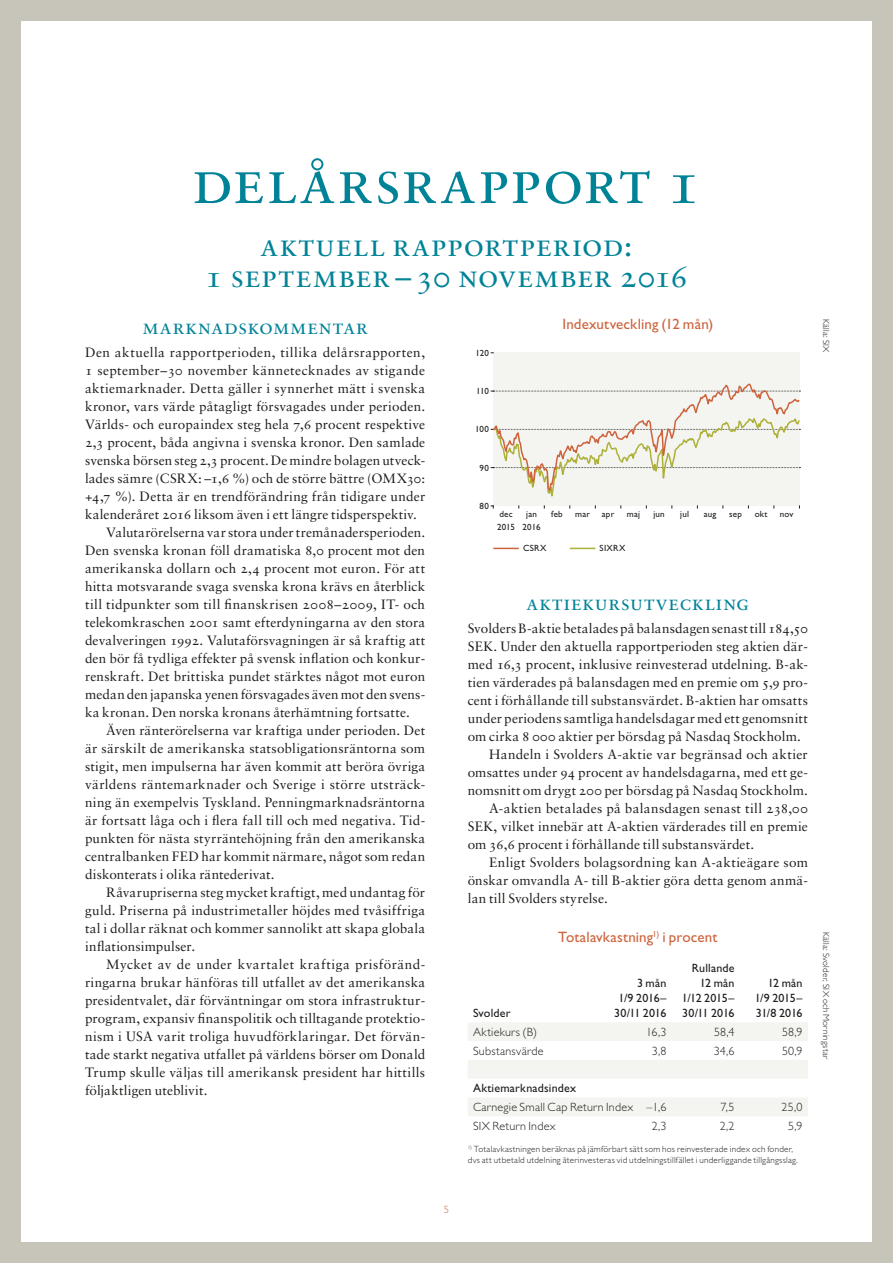
<style>
.page{position:relative;width:893px;height:1263px;background:#c7c5ba}
.page>*{position:absolute;margin:0;border:0;box-sizing:border-box;transform-origin:0 0}
.t1{font:63px "Sabon LT Std";letter-spacing:.015em;color:#008397}
.t2{font:31.5px/31.5px "Sabon LT Std";letter-spacing:.025em;color:#008397;text-align:center}
.t3{font:21px "Sabon LT Std";letter-spacing:.04em;color:#008397}
.t4{font:15px "Gill Sans Std";letter-spacing:.01em;color:#cc643d}
.t5{font:13.5px "Sabon LT Std";letter-spacing:.015em;color:#1d1d1b}
.t6{font:13.5px "Sabon LT Std";letter-spacing:-.01em;color:#1d1d1b}
.t7{font:13.5px "Sabon LT Std";letter-spacing:.035em;color:#1d1d1b}
.t8{font:300 12px "Gill Sans Std";letter-spacing:.02em;color:#1d1d1b}
.t9{font:12px/15px "Gill Sans Std";letter-spacing:.015em;color:#1d1d1b;text-align:right}
.t10{font:12px/15px "Gill Sans Std";letter-spacing:-.005em;color:#1d1d1b;text-align:right}
.t11{font:300 10.5px "Gill Sans Std";color:#cc643d}
.t12{font:300 9px/11.2px "Gill Sans Std";letter-spacing:.03em;color:#1d1d1b}
.t13{font:9px "Gill Sans Std";letter-spacing:.025em;color:#1d1d1b}
.t14{font:9px "Gill Sans Std";letter-spacing:-.01em;color:#1d1d1b}
</style>
<div class="page">
<div style="left:21px;top:21px;width:851px;height:1221px;background:#fff"></div>
<div style="left:493px;top:353px;width:306px;height:153px;background:#f4f4f1"></div>
<svg style="left:570px;top:548px;width:25px;height:1px"></svg>
<svg style="left:493px;top:548px;width:26px;height:1px"></svg>
<svg style="left:491px;top:382px;width:310px;height:126px"></svg>
<svg style="left:468px;top:1022px;width:340px;height:94px"></svg>
<h1 class="t1" style="left:192px;top:144px;width:511px">Delårsrapport 1</h1>
<h2 class="t2" style="left:205px;top:229px;width:484px">Aktuell rapportperiod:<br>1 september – 30 november 2016</h2>
<h3 class="t3" style="left:142px;top:314px;width:227px">Marknadskommentar</h3>
<p class="t5" style="left:85px;top:344px;width:342px">Den aktuella rapportperioden, tillika delårsrapporten,</p>
<p class="t5" style="left:85px;top:362px;width:342px">1 september–30 november kännetecknades av stigande</p>
<p class="t5" style="left:85px;top:380px;width:342px">aktiemarknader. Detta gäller i synnerhet mätt i svenska</p>
<p class="t5" style="left:85px;top:398px;width:342px">kronor, vars värde påtagligt försvagades under perioden.</p>
<p class="t5" style="left:85px;top:416px;width:342px">Världs- och europaindex steg hela 7,6 procent respektive</p>
<p class="t5" style="left:85px;top:434px;width:342px">2,3 procent, båda angivna i svenska kronor. Den samlade</p>
<p class="t5" style="left:85px;top:452px;width:342px">svenska börsen steg 2,3 procent. De mindre bolagen utveck-</p>
<p class="t5" style="left:85px;top:470px;width:342px">lades sämre (CSRX: –1,6 %) och de större bättre (OMX30:</p>
<p class="t5" style="left:85px;top:488px;width:342px">+4,7 %). Detta är en trendförändring från tidigare under</p>
<p class="t5" style="left:85px;top:506px;width:333px">kalenderåret 2016 liksom även i ett längre tidsperspektiv.</p>
<p class="t5" style="left:106px;top:524px;width:320px">Valutarörelserna var stora under tremånadersperioden.</p>
<p class="t5" style="left:85px;top:542px;width:342px">Den svenska kronan föll dramatiska 8,0 procent mot den</p>
<p class="t5" style="left:85px;top:560px;width:342px">amerikanska dollarn och 2,4 procent mot euron. För att</p>
<p class="t5" style="left:85px;top:578px;width:342px">hitta motsvarande svaga svenska krona krävs en återblick</p>
<p class="t7" style="left:85px;top:596px;width:342px">till tidpunkter som till finanskrisen 2008–2009, IT- och</p>
<p class="t5" style="left:85px;top:614px;width:342px">telekomkraschen 2001 samt efterdyningarna av den stora</p>
<p class="t5" style="left:85px;top:632px;width:342px">devalveringen 1992. Valutaförsvagningen är så kraftig att</p>
<p class="t5" style="left:85px;top:650px;width:342px">den bör få tydliga effekter på svensk inflation och konkur-</p>
<p class="t5" style="left:85px;top:668px;width:342px">renskraft. Det brittiska pundet stärktes något mot euron</p>
<p class="t5" style="left:85px;top:686px;width:342px">medan den japanska yenen försvagades även mot den svens-</p>
<p class="t5" style="left:85px;top:704px;width:326px">ka kronan. Den norska kronans återhämtning fortsatte.</p>
<p class="t5" style="left:106px;top:722px;width:320px">Även ränterörelserna var kraftiga under perioden. Det</p>
<p class="t5" style="left:85px;top:740px;width:342px">är särskilt de amerikanska statsobligationsräntorna som</p>
<p class="t5" style="left:85px;top:758px;width:342px">stigit, men impulserna har även kommit att beröra övriga</p>
<p class="t5" style="left:85px;top:776px;width:342px">världens räntemarknader och Sverige i större utsträck-</p>
<p class="t5" style="left:85px;top:794px;width:342px">ning än exempelvis Tyskland. Penningmarknadsräntorna</p>
<p class="t5" style="left:85px;top:812px;width:342px">är fortsatt låga och i flera fall till och med negativa. Tid-</p>
<p class="t5" style="left:85px;top:830px;width:342px">punkten för nästa styrräntehöjning från den amerikanska</p>
<p class="t5" style="left:85px;top:848px;width:342px">centralbanken FED har kommit närmare, något som redan</p>
<p class="t5" style="left:85px;top:866px;width:191px">diskonterats i olika räntederivat.</p>
<p class="t5" style="left:106px;top:884px;width:320px">Råvarupriserna steg mycket kraftigt, med undantag för</p>
<p class="t5" style="left:85px;top:902px;width:342px">guld. Priserna på industrimetaller höjdes med tvåsiffriga</p>
<p class="t5" style="left:85px;top:920px;width:342px">tal i dollar räknat och kommer sannolikt att skapa globala</p>
<p class="t5" style="left:85px;top:938px;width:112px">inflationsimpulser.</p>
<p class="t5" style="left:106px;top:956px;width:320px">Mycket av de under kvartalet kraftiga prisföränd-</p>
<p class="t5" style="left:85px;top:974px;width:342px">ringarna brukar hänföras till utfallet av det amerikanska</p>
<p class="t5" style="left:85px;top:992px;width:342px">presidentvalet, där förväntningar om stora infrastruktur-</p>
<p class="t5" style="left:85px;top:1010px;width:342px">program, expansiv finanspolitik och tilltagande protektio-</p>
<p class="t5" style="left:85px;top:1028px;width:342px">nism i USA varit troliga huvudförklaringar. Det förvän-</p>
<p class="t5" style="left:85px;top:1046px;width:342px">tade starkt negativa utfallet på världens börser om Donald</p>
<p class="t5" style="left:85px;top:1064px;width:342px">Trump skulle väljas till amerikansk president har hittills</p>
<p class="t5" style="left:85px;top:1082px;width:124px">följaktligen uteblivit.</p>
<p class="t13" style="left:475px;top:348px;width:15px">120</p>
<p class="t13" style="left:476px;top:386px;width:14px">110</p>
<p class="t13" style="left:475px;top:424px;width:15px">100</p>
<p class="t13" style="left:480px;top:462px;width:11px">90</p>
<p class="t13" style="left:480px;top:501px;width:11px">80</p>
<p class="t4" style="left:562px;top:315px;width:152px">Indexutveckling (12 mån)</p>
<p class="t13" style="left:499px;top:509px;width:15px">dec</p>
<p class="t13" style="left:526px;top:509px;width:12px">jan</p>
<p class="t13" style="left:551px;top:509px;width:13px">feb</p>
<p class="t13" style="left:575px;top:509px;width:16px">mar</p>
<p class="t13" style="left:602px;top:509px;width:14px">apr</p>
<p class="t13" style="left:653px;top:509px;width:13px">jun</p>
<p class="t13" style="left:680px;top:509px;width:10px">jul</p>
<p class="t13" style="left:704px;top:509px;width:14px">aug</p>
<p class="t13" style="left:729px;top:509px;width:14px">sep</p>
<p class="t13" style="left:780px;top:509px;width:15px">nov</p>
<p class="t13" style="left:627px;top:509px;width:15px">maj</p>
<p class="t13" style="left:755px;top:509px;width:14px">okt</p>
<p class="t14" style="left:497px;top:522px;width:45px">2015 2016</p>
<p class="t13" style="left:523px;top:543px;width:25px">CSRX</p>
<p class="t13" style="left:600px;top:543px;width:28px">SIXRX</p>
<h3 class="t3" style="left:527px;top:590px;width:224px">Aktiekursutveckling</h3>
<p class="t6" style="left:468px;top:620px;width:342px">Svolders B-aktie betalades på balansdagen senast till 184,50</p>
<p class="t5" style="left:468px;top:638px;width:342px">SEK. Under den aktuella rapportperioden steg aktien där-</p>
<p class="t5" style="left:468px;top:656px;width:342px">med 16,3 procent, inklusive reinvesterad utdelning. B-ak-</p>
<p class="t5" style="left:468px;top:674px;width:342px">tien värderades på balansdagen med en premie om 5,9 pro-</p>
<p class="t5" style="left:468px;top:692px;width:342px">cent i förhållande till substansvärdet. B-aktien har omsatts</p>
<p class="t5" style="left:468px;top:710px;width:342px">under periodens samtliga handelsdagar med ett genomsnitt</p>
<p class="t5" style="left:468px;top:728px;width:335px">om cirka 8 000 aktier per börsdag på Nasdaq Stockholm.</p>
<p class="t5" style="left:489px;top:746px;width:320px">Handeln i Svolders A-aktie var begränsad och aktier</p>
<p class="t5" style="left:468px;top:764px;width:342px">omsattes under 94 procent av handelsdagarna, med ett ge-</p>
<p class="t5" style="left:468px;top:782px;width:342px">nomsnitt om drygt 200 per börsdag på Nasdaq Stockholm.</p>
<p class="t5" style="left:489px;top:800px;width:320px">A-aktien betalades på balansdagen senast till 238,00</p>
<p class="t5" style="left:468px;top:818px;width:342px">SEK, vilket innebär att A-aktien värderades till en premie</p>
<p class="t5" style="left:468px;top:836px;width:288px">om 36,6 procent i förhållande till substansvärdet.</p>
<p class="t5" style="left:489px;top:854px;width:320px">Enligt Svolders bolagsordning kan A-aktieägare som</p>
<p class="t5" style="left:468px;top:872px;width:342px">önskar omvandla A- till B-aktier göra detta genom anmä-</p>
<p class="t5" style="left:468px;top:890px;width:142px">lan till Svolders styrelse.</p>
<p class="t4" style="left:558px;top:929px;width:161px">Totalavkastning<sup>1)</sup> i procent</p>
<p class="t9" style="left:473px;top:1005px;width:39px">Svolder</p>
<p class="t10" style="left:614px;top:975px;width:54px">3 mån<br>1/9 2016–<br>30/11 2016</p>
<p class="t9" style="left:682px;top:960px;width:54px">Rullande<br>12 mån<br>1/12 2015–<br>30/11 2016</p>
<p class="t9" style="left:755px;top:975px;width:49px;text-align:justify;text-indent:13px">12 mån 1/9 2015– 31/8 2016</p>
<p class="t8" style="left:473px;top:1025px;width:66px">Aktiekurs (B)</p>
<p class="t8" style="left:646px;top:1025px;width:22px">16,3</p>
<p class="t8" style="left:714px;top:1025px;width:22px">58,4</p>
<p class="t8" style="left:782px;top:1025px;width:22px">58,9</p>
<p class="t8" style="left:473px;top:1044px;width:72px">Substansvärde</p>
<p class="t8" style="left:652px;top:1044px;width:16px">3,8</p>
<p class="t8" style="left:714px;top:1044px;width:22px">34,6</p>
<p class="t8" style="left:782px;top:1044px;width:22px">50,9</p>
<p class="t9" style="left:473px;top:1081px;width:105px">Aktiemarknadsindex</p>
<p class="t8" style="left:473px;top:1100px;width:195px">Carnegie Small Cap Return Index –1,6</p>
<p class="t8" style="left:721px;top:1100px;width:15px">7,5</p>
<p class="t8" style="left:781px;top:1100px;width:23px">25,0</p>
<p class="t8" style="left:473px;top:1119px;width:84px">SIX Return Index</p>
<p class="t8" style="left:652px;top:1119px;width:16px">2,3</p>
<p class="t8" style="left:720px;top:1119px;width:16px">2,2</p>
<p class="t8" style="left:788px;top:1119px;width:16px">5,9</p>
<p class="t12" style="left:468px;top:1143px;width:332px"><sup>1)</sup> Totalavkastningen beräknas på jämförbart sätt som hos reinvesterade index och fonder, dvs att utbetald utdelning återinvesteras vid utdelningstillfället i underliggande tillgångsslag.</p>
<p class="t12" style="left:832px;top:319px;width:35px;rotate:90deg">Källa: SIX</p>
<p class="t12" style="left:832px;top:932px;width:129px;rotate:90deg">Källa: Svolder, SIX och Morningstar</p>
<p class="t11" style="left:444px;top:1204px;width:7px">5</p>
</div>
